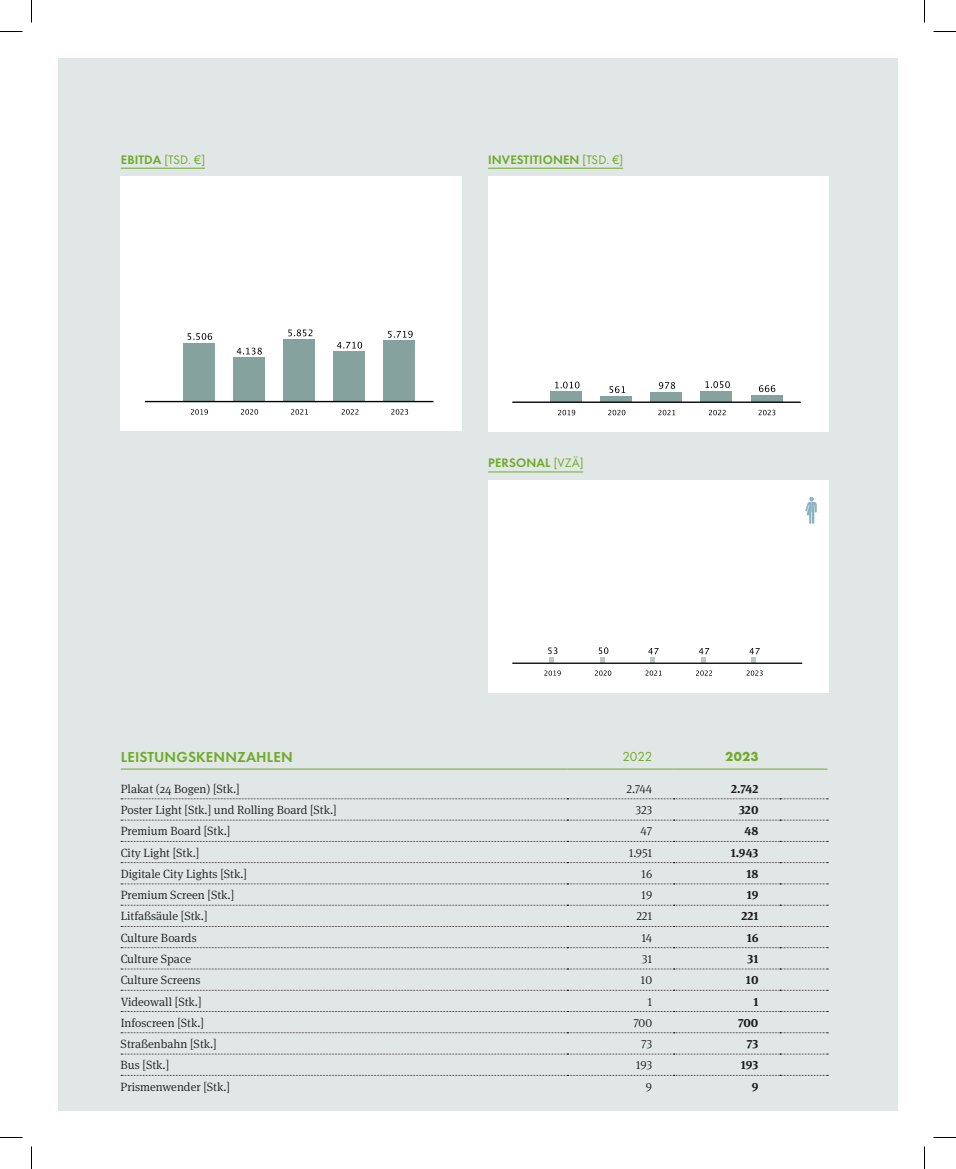
<style>
.page{position:relative;width:956px;height:1169px;background:#fff}
.page>*{position:absolute;margin:0;border:0;box-sizing:border-box;transform-origin:0 0}
.t1{font:600 15px "Futura PT";letter-spacing:.01em;color:#6fab28}
.t2{font:13.5px "Futura PT";color:#6fab28}
.t3{font:700 13.5px "Futura PT";color:#6fab28}
.t4{font:600 12.75px "Futura PT";letter-spacing:.01em;color:#6fab28}
.t5{font:12.75px "Futura PT";color:#6fab28}
.t6{font:300 12px "Meta Serif Pro";color:#1d1d1b}
.t7{font:700 12px "Meta Serif Pro";color:#1d1d1b}
.s1{font-weight:600}
.s2{font-weight:400}
</style>
<div class="page">
<div style="left:58px;top:58px;width:839px;height:1052px;background:#e1e7e7"></div>
<div style="left:488px;top:480px;width:341px;height:212px;background:#fff"></div>
<hr style="left:488px;top:471px;width:95px;height:1px;background:#6fab28">
<svg style="left:805px;top:497px;width:12px;height:27px"></svg>
<svg style="left:544px;top:670px;width:17px;height:6px"></svg>
<svg style="left:595px;top:670px;width:16px;height:6px"></svg>
<svg style="left:645px;top:670px;width:17px;height:6px"></svg>
<svg style="left:696px;top:670px;width:16px;height:6px"></svg>
<svg style="left:746px;top:670px;width:17px;height:6px"></svg>
<svg style="left:512px;top:647px;width:290px;height:17px"></svg>
<hr style="left:121px;top:168px;width:84px;height:1px;background:#6fab28">
<div style="left:121px;top:176px;width:341px;height:255px;background:#fff"></div>
<div style="left:183px;top:343px;width:32px;height:58px;background:#85a29e"></div>
<svg style="left:188px;top:333px;width:24px;height:7px"></svg>
<svg style="left:191px;top:409px;width:17px;height:6px"></svg>
<div style="left:233px;top:357px;width:32px;height:44px;background:#85a29e"></div>
<svg style="left:237px;top:347px;width:25px;height:7px"></svg>
<svg style="left:241px;top:409px;width:17px;height:6px"></svg>
<div style="left:283px;top:339px;width:32px;height:62px;background:#85a29e"></div>
<svg style="left:288px;top:329px;width:24px;height:7px"></svg>
<svg style="left:291px;top:409px;width:17px;height:6px"></svg>
<div style="left:333px;top:352px;width:32px;height:49px;background:#85a29e"></div>
<svg style="left:337px;top:342px;width:25px;height:6px"></svg>
<svg style="left:342px;top:409px;width:16px;height:6px"></svg>
<div style="left:383px;top:341px;width:32px;height:60px;background:#85a29e"></div>
<svg style="left:388px;top:331px;width:25px;height:7px"></svg>
<svg style="left:391px;top:409px;width:17px;height:6px"></svg>
<svg style="left:145px;top:401px;width:288px;height:1px"></svg>
<hr style="left:488px;top:168px;width:135px;height:1px;background:#6fab28">
<div style="left:488px;top:176px;width:341px;height:255px;background:#fff"></div>
<div style="left:550px;top:391px;width:32px;height:10px;background:#85a29e"></div>
<svg style="left:555px;top:381px;width:24px;height:7px"></svg>
<svg style="left:558px;top:410px;width:17px;height:5px"></svg>
<div style="left:600px;top:396px;width:32px;height:5px;background:#85a29e"></div>
<svg style="left:610px;top:386px;width:15px;height:7px"></svg>
<svg style="left:608px;top:410px;width:17px;height:5px"></svg>
<div style="left:650px;top:392px;width:32px;height:9px;background:#85a29e"></div>
<svg style="left:659px;top:382px;width:16px;height:7px"></svg>
<svg style="left:658px;top:410px;width:17px;height:5px"></svg>
<div style="left:700px;top:391px;width:32px;height:10px;background:#85a29e"></div>
<svg style="left:705px;top:381px;width:25px;height:7px"></svg>
<svg style="left:709px;top:410px;width:17px;height:5px"></svg>
<div style="left:751px;top:395px;width:31px;height:6px;background:#85a29e"></div>
<svg style="left:759px;top:385px;width:16px;height:7px"></svg>
<svg style="left:758px;top:410px;width:17px;height:5px"></svg>
<svg style="left:512px;top:401px;width:289px;height:2px"></svg>
<svg style="left:121px;top:798px;width:707px;height:1px"></svg>
<svg style="left:121px;top:820px;width:707px;height:1px"></svg>
<svg style="left:121px;top:841px;width:707px;height:1px"></svg>
<svg style="left:121px;top:862px;width:707px;height:1px"></svg>
<svg style="left:121px;top:883px;width:707px;height:1px"></svg>
<svg style="left:121px;top:905px;width:707px;height:1px"></svg>
<svg style="left:121px;top:926px;width:707px;height:1px"></svg>
<svg style="left:121px;top:947px;width:707px;height:1px"></svg>
<svg style="left:121px;top:968px;width:707px;height:1px"></svg>
<svg style="left:121px;top:990px;width:707px;height:1px"></svg>
<svg style="left:121px;top:1011px;width:707px;height:1px"></svg>
<svg style="left:121px;top:1032px;width:707px;height:1px"></svg>
<svg style="left:121px;top:1053px;width:707px;height:1px"></svg>
<svg style="left:121px;top:1075px;width:707px;height:1px"></svg>
<hr style="left:121px;top:768px;width:446px;height:1px;background:#6fab28">
<hr style="left:567px;top:768px;width:107px;height:1px;background:#6fab28">
<hr style="left:674px;top:768px;width:106px;height:1px;background:#6fab28">
<hr style="left:780px;top:768px;width:47px;height:1px;background:#6fab28">
<svg style="left:0;top:31px;width:22px;height:1px"></svg>
<svg style="left:933px;top:31px;width:23px;height:1px"></svg>
<svg style="left:0;top:1137px;width:22px;height:1px"></svg>
<svg style="left:933px;top:1137px;width:23px;height:1px"></svg>
<svg style="left:31px;top:0;width:1px;height:23px"></svg>
<svg style="left:31px;top:1146px;width:1px;height:23px"></svg>
<svg style="left:924px;top:0;width:1px;height:23px"></svg>
<svg style="left:924px;top:1146px;width:1px;height:23px"></svg>
<p class="t5" style="left:121px;top:152px;width:86px"><span class="s1">EBITDA</span> [TSD. €]</p>
<p class="t4" style="left:488px;top:151px;width:137px">INVESTITIONEN <span class="s2">[TSD. €]</span></p>
<p class="t4" style="left:488px;top:455px;width:97px">PERSONAL <span class="s2">[VZÄ]</span></p>
<p class="t1" style="left:121px;top:747px;width:173px">LEISTUNGSKENNZAHLEN</p>
<p class="t2" style="left:622px;top:749px;width:31px">2022</p>
<p class="t3" style="left:725px;top:748px;width:35px">2023</p>
<p class="t6" style="left:121px;top:780px;width:120px">Plakat (24 Bogen) [Stk.]</p>
<p class="t6" style="left:627px;top:780px;width:27px">2.744</p>
<p class="t7" style="left:731px;top:779px;width:29px">2.742</p>
<p class="t6" style="left:121px;top:801px;width:217px">Poster Light [Stk.] und Rolling Board [Stk.]</p>
<p class="t6" style="left:635px;top:801px;width:18px">323</p>
<p class="t7" style="left:739px;top:800px;width:21px">320</p>
<p class="t6" style="left:121px;top:822px;width:111px">Premium Board [Stk.]</p>
<p class="t6" style="left:641px;top:822px;width:13px">47</p>
<p class="t7" style="left:744px;top:821px;width:16px">48</p>
<p class="t6" style="left:121px;top:843px;width:80px">City Light [Stk.]</p>
<p class="t6" style="left:629px;top:843px;width:25px">1.951</p>
<p class="t7" style="left:731px;top:842px;width:29px">1.943</p>
<p class="t6" style="left:121px;top:865px;width:128px">Digitale City Lights [Stk.]</p>
<p class="t6" style="left:641px;top:865px;width:12px">16</p>
<p class="t7" style="left:746px;top:864px;width:14px">18</p>
<p class="t6" style="left:121px;top:886px;width:115px">Premium Screen [Stk.]</p>
<p class="t6" style="left:641px;top:886px;width:12px">19</p>
<p class="t7" style="left:747px;top:885px;width:13px">19</p>
<p class="t6" style="left:121px;top:907px;width:88px">Litfaßsäule [Stk.]</p>
<p class="t6" style="left:636px;top:907px;width:17px">221</p>
<p class="t7" style="left:741px;top:906px;width:19px">221</p>
<p class="t6" style="left:121px;top:929px;width:78px">Culture Boards</p>
<p class="t6" style="left:641px;top:929px;width:12px">14</p>
<p class="t7" style="left:747px;top:928px;width:13px">16</p>
<p class="t6" style="left:121px;top:950px;width:72px">Culture Space</p>
<p class="t6" style="left:642px;top:950px;width:12px">31</p>
<p class="t7" style="left:747px;top:949px;width:13px">31</p>
<p class="t6" style="left:121px;top:971px;width:81px">Culture Screens</p>
<p class="t6" style="left:641px;top:971px;width:13px">10</p>
<p class="t7" style="left:746px;top:970px;width:14px">10</p>
<p class="t6" style="left:121px;top:992px;width:82px">Videowall [Stk.]</p>
<p class="t6" style="left:647px;top:992px;width:6px">1</p>
<p class="t7" style="left:753px;top:991px;width:7px">1</p>
<p class="t6" style="left:121px;top:1014px;width:85px">Infoscreen [Stk.]</p>
<p class="t6" style="left:633px;top:1014px;width:20px">700</p>
<p class="t7" style="left:738px;top:1013px;width:22px">700</p>
<p class="t6" style="left:121px;top:1035px;width:98px">Straßenbahn [Stk.]</p>
<p class="t6" style="left:641px;top:1035px;width:13px">73</p>
<p class="t7" style="left:747px;top:1034px;width:13px">73</p>
<p class="t6" style="left:121px;top:1056px;width:50px">Bus [Stk.]</p>
<p class="t6" style="left:636px;top:1056px;width:18px">193</p>
<p class="t7" style="left:741px;top:1055px;width:19px">193</p>
<p class="t6" style="left:121px;top:1078px;width:111px">Prismenwender [Stk.]</p>
<p class="t6" style="left:646px;top:1077px;width:8px">9</p>
<p class="t7" style="left:752px;top:1076px;width:8px">9</p>
</div>
